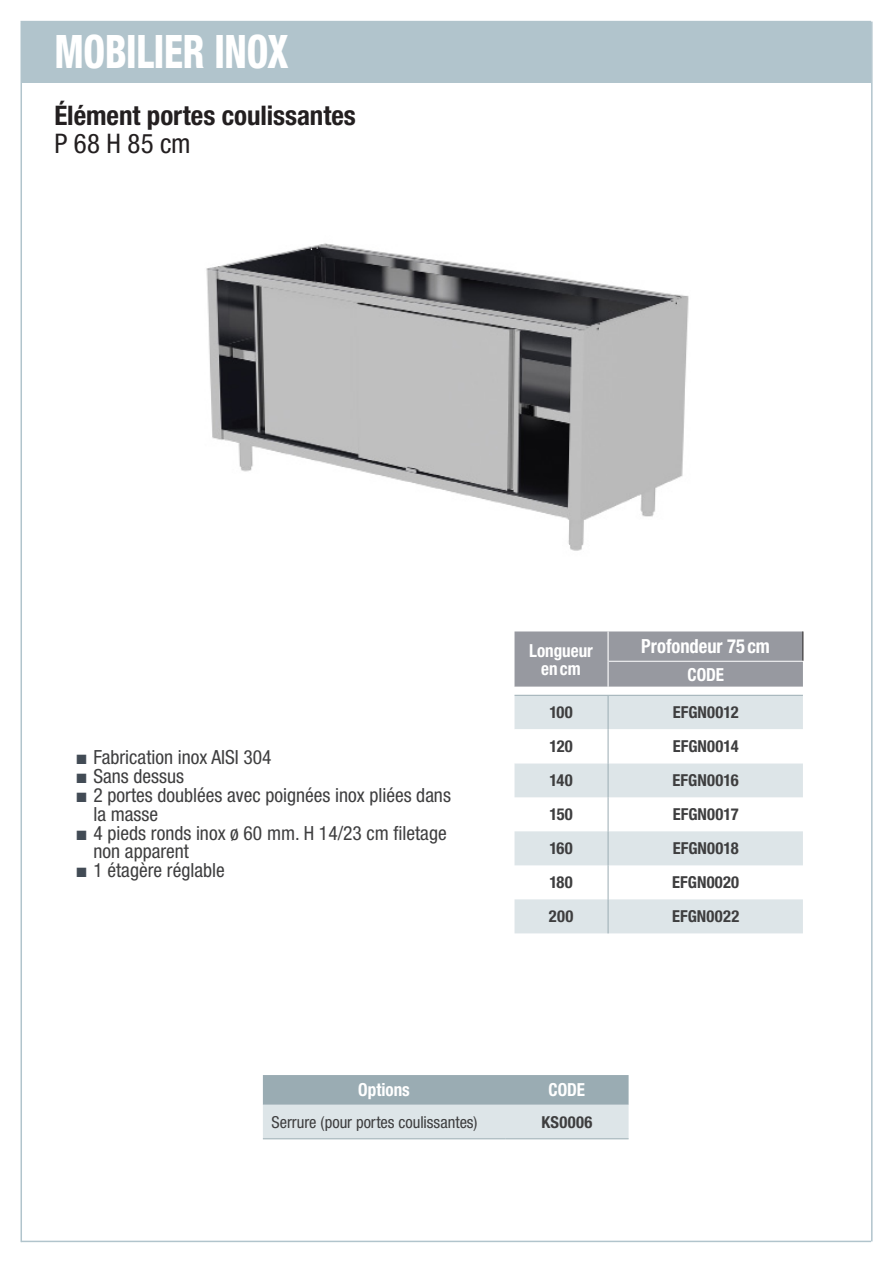
<style>
.page{position:relative;width:893px;height:1263px;background:#fff}
.page>*{position:absolute;margin:0;border:0;box-sizing:border-box;transform-origin:0 0}
.Titre_chapitre__maît{font:800 condensed 46.2px "Helvetica Neue LT Std";letter-spacing:-.01em;color:#fff;scale:.82 1}
.Titre_produit_24pt{font:700 condensed 27px "Helvetica Neue LT Std";color:#231f20}
.Titre_produit_24pt-2{font:condensed 27px "Helvetica Neue LT Std";color:#231f20}
.t1{font:condensed 19.5px/18.8px "Helvetica Neue LT Std";color:#3e3e3f}
.Tableau_entête_12pt{font:700 condensed 19.5px "Helvetica Neue LT Std";color:#fff;scale:.95 1}
.Tableau_entête_12pt-2{font:700 condensed 18px/18px "Helvetica Neue LT Std";color:#fff;text-align:center;scale:.95 1}
.Tableau_standard_11p{font:700 condensed 16.5px "Helvetica Neue LT Std";letter-spacing:.005em;color:#3e3e3f}
.Tableau_standard_11p-2{font:condensed 16.5px "Helvetica Neue LT Std";color:#3e3e3f}
.s1{color:#424b55}
</style>
<div class="page">
<div style="left:21px;top:22px;width:850px;height:61px;background:#b1c4cc"></div>
<hr style="left:21px;top:22px;width:1px;height:1220px;background:#b1c4cc">
<hr style="left:871px;top:22px;width:2px;height:1219px;background:#b1c4cc">
<hr style="left:21px;top:1241px;width:850px;height:1px;background:#b1c4cc">
<hr style="left:21px;top:21px;width:850px;height:1px;background:#b1c4cc">
<img style="left:206px;top:243px;width:483px;height:308px">
<svg style="left:263px;top:1075px;width:366px;height:63px;background:#bdcacf"></svg>
<hr style="left:263px;top:1138px;width:242px;height:1px;background:#9aacb3">
<hr style="left:505px;top:1138px;width:124px;height:1px;background:#9aacb3">
<svg style="left:514px;top:631px;width:289px;height:98px;background:#b8bcc1"></svg>
<svg style="left:514px;top:729px;width:289px;height:102px"></svg>
<svg style="left:514px;top:831px;width:289px;height:102px"></svg>
<hr style="left:802px;top:631px;width:1px;height:30px;background:#231f20">
<hr style="left:607px;top:631px;width:2px;height:30px;background:#fff">
<hr style="left:607px;top:661px;width:2px;height:26px;background:#fff">
<hr style="left:609px;top:661px;width:194px;height:1px;background:#fff">
<hr style="left:514px;top:695px;width:94px;height:1px;background:#9aacb3">
<hr style="left:608px;top:695px;width:195px;height:1px;background:#9aacb3">
<hr style="left:608px;top:696px;width:1px;height:33px;background:#9aacb3">
<hr style="left:608px;top:729px;width:1px;height:34px;background:#9aacb3">
<hr style="left:608px;top:763px;width:1px;height:34px;background:#9aacb3">
<hr style="left:608px;top:797px;width:1px;height:34px;background:#9aacb3">
<hr style="left:608px;top:831px;width:1px;height:34px;background:#9aacb3">
<hr style="left:608px;top:865px;width:1px;height:34px;background:#9aacb3">
<hr style="left:608px;top:899px;width:1px;height:34px;background:#9aacb3">
<p class="Titre_chapitre__maît" style="left:54px;top:23px;width:287px">MOBILIER INOX</p>
<p class="Titre_produit_24pt" style="left:54px;top:99px;width:303px">Élément portes coulissantes</p>
<p class="Titre_produit_24pt-2" style="left:54px;top:128px;width:138px">P 68 H 85 cm</p>
<p class="t1" style="left:77px;top:748px;width:197px"><span class="s1">■</span> Fabrication inox AISI 304</p>
<p class="t1" style="left:77px;top:767px;width:109px"><span class="s1">■</span> Sans dessus</p>
<p class="t1" style="left:94px;top:786px;width:359px;text-indent:-17px"><span class="s1">■</span> 2 portes doublées avec poignées inox pliées dans la masse</p>
<p class="t1" style="left:94px;top:823px;width:355px;text-indent:-17px"><span class="s1">■</span> 4 pieds ronds inox ø 60 mm. H 14/23 cm filetage non apparent</p>
<p class="t1" style="left:77px;top:861px;width:150px"><span class="s1">■</span> 1 étagère réglable</p>
<p class="Tableau_entête_12pt-2" style="left:529px;top:641px;width:69px">Longueur encm</p>
<p class="Tableau_entête_12pt" style="left:641px;top:634px;width:137px">Profondeur 75 cm</p>
<p class="Tableau_entête_12pt-2" style="left:687px;top:665px;width:40px">CODE</p>
<p class="Tableau_standard_11p" style="left:549px;top:702px;width:25px">100</p>
<p class="Tableau_standard_11p" style="left:673px;top:702px;width:67px">EFGN0012</p>
<p class="Tableau_standard_11p" style="left:549px;top:736px;width:25px">120</p>
<p class="Tableau_standard_11p" style="left:673px;top:736px;width:67px">EFGN0014</p>
<p class="Tableau_standard_11p" style="left:549px;top:770px;width:25px">140</p>
<p class="Tableau_standard_11p" style="left:673px;top:770px;width:68px">EFGN0016</p>
<p class="Tableau_standard_11p" style="left:549px;top:804px;width:25px">150</p>
<p class="Tableau_standard_11p" style="left:673px;top:804px;width:67px">EFGN0017</p>
<p class="Tableau_standard_11p" style="left:549px;top:838px;width:25px">160</p>
<p class="Tableau_standard_11p" style="left:673px;top:838px;width:67px">EFGN0018</p>
<p class="Tableau_standard_11p" style="left:549px;top:872px;width:25px">180</p>
<p class="Tableau_standard_11p" style="left:672px;top:872px;width:69px">EFGN0020</p>
<p class="Tableau_standard_11p" style="left:549px;top:906px;width:26px">200</p>
<p class="Tableau_standard_11p" style="left:672px;top:906px;width:69px">EFGN0022</p>
<p class="Tableau_entête_12pt-2" style="left:358px;top:1081px;width:56px">Options</p>
<p class="Tableau_entête_12pt-2" style="left:549px;top:1081px;width:40px">CODE</p>
<p class="Tableau_standard_11p-2" style="left:271px;top:1112px;width:207px">Serrure (pour portes coulissantes)</p>
<p class="Tableau_standard_11p" style="left:542px;top:1112px;width:52px">KS0006</p>
</div>
